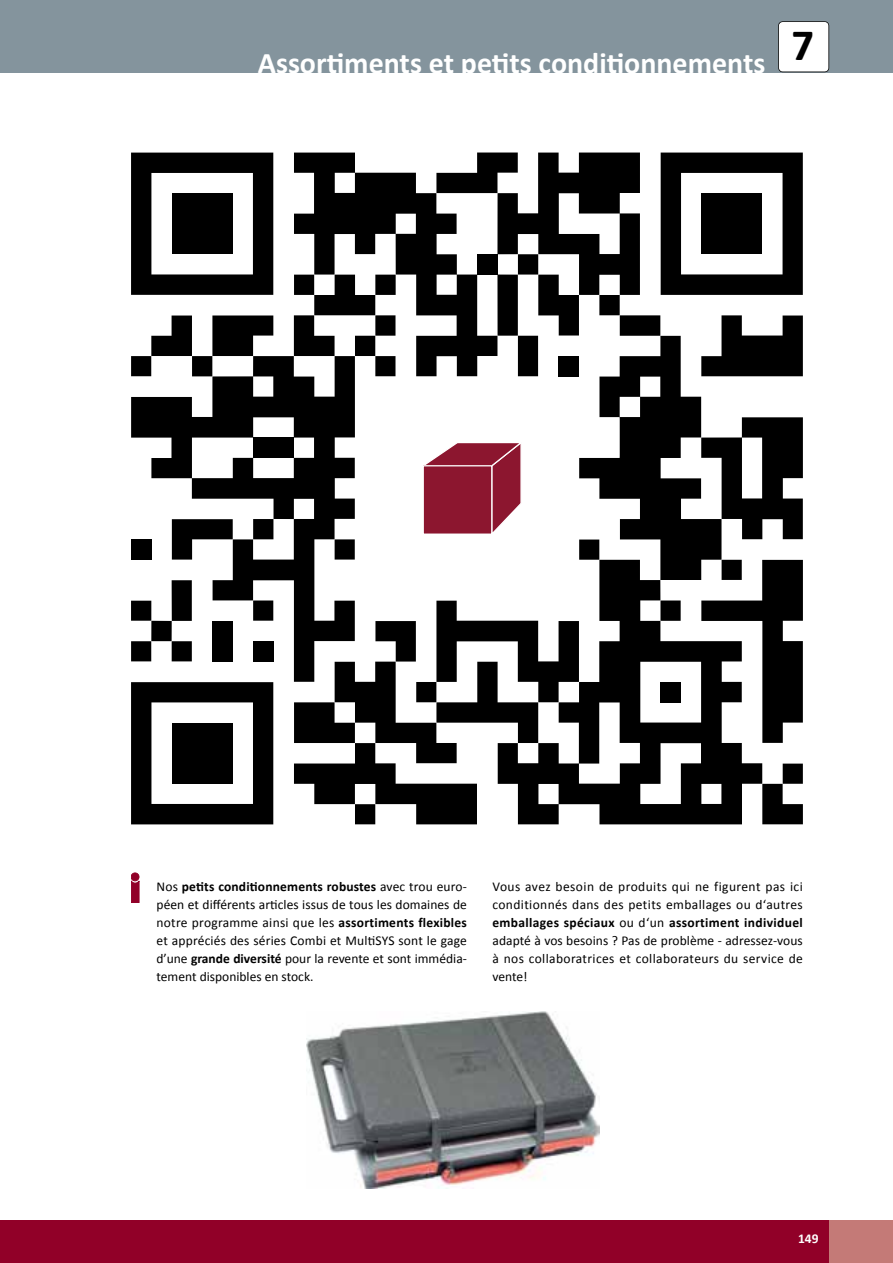
<style>
.page{position:relative;width:893px;height:1263px;background:#fff}
.page>*{position:absolute;margin:0;border:0;box-sizing:border-box;transform-origin:0 0}
.t1{font:700 45px "Calibri";color:#000}
.t2{font:700 30px "Calibri";color:#fff}
.t3{font:13.5px/18px "Calibri";color:#000;text-align:justify}
.t4{font:700 13.5px "Calibri";color:#fff}
.s1{font-weight:700}
</style>
<div class="page">
<div style="left:0;top:1220px;width:893px;height:43px;background:#910028"></div>
<div style="left:0;top:0;width:893px;height:72px;background:#84949d"></div>
<div style="left:829px;top:1220px;width:64px;height:43px;background:#c47a77"></div>
<svg style="left:778px;top:21px;width:51px;height:51px;background:#f1f1f1"></svg>
<div style="left:131px;top:873px;width:8px;height:8px;background:#910028;border-radius:50%"></div>
<div style="left:131px;top:873px;width:8px;height:8px;border:1px solid #910028;border-radius:50%"></div>
<svg style="left:131px;top:881px;width:8px;height:21px"></svg>
<img style="left:307px;top:1012px;width:292px;height:176px">
<svg style="left:131px;top:356px;width:163px;height:326px"></svg>
<svg style="left:131px;top:153px;width:142px;height:142px"></svg>
<svg style="left:131px;top:682px;width:142px;height:142px"></svg>
<svg style="left:172px;top:519px;width:61px;height:41px"></svg>
<div style="left:213px;top:621px;width:20px;height:40px;background:#000"></div>
<svg style="left:253px;top:519px;width:21px;height:20px"></svg>
<div style="left:131px;top:540px;width:20px;height:20px;background:#000"></div>
<svg style="left:253px;top:600px;width:20px;height:21px"></svg>
<div style="left:253px;top:641px;width:20px;height:20px;background:#000"></div>
<svg style="left:131px;top:580px;width:61px;height:81px"></svg>
<svg style="left:131px;top:315px;width:142px;height:61px"></svg>
<div style="left:253px;top:437px;width:41px;height:21px;background:#000"></div>
<div style="left:172px;top:193px;width:61px;height:61px;background:#000"></div>
<div style="left:172px;top:723px;width:61px;height:61px;background:#000"></div>
<svg style="left:294px;top:153px;width:509px;height:671px"></svg>
<div style="left:423px;top:466px;width:69px;height:68px;background:#8c162f"></div>
<div style="left:423px;top:465px;width:69px;height:70px;border:1px solid #fff"></div>
<h2 class="t2" style="left:258px;top:44px;width:509px">Assortiments et petits conditionnements</h2>
<h1 class="t1" style="left:792px;top:17px;width:24px">7</h1>
<p class="t3" style="left:157px;top:877px;width:312px">Nos <span class="s1">petits conditionnements robustes</span> avec trou euro&shy;péen et différents articles issus de tous les domaines de notre programme ainsi que les <span class="s1">assortiments flexibles </span>et appréciés des séries Combi et MultiSYS sont le gage d’une <span class="s1">grande diversité</span> pour la revente et sont immédia&shy;tement disponibles en stock.</p>
<p class="t3" style="left:492px;top:877px;width:312px">Vous avez besoin de produits qui ne figurent pas ici conditionnés dans des petits emballages ou d‘autres <span class="s1">emballages spéciaux</span> ou d‘un <span class="s1">assortiment individuel </span>adapté à vos besoins ? Pas de problème - adressez-vous à nos collaboratrices et collaborateurs du service de vente!</p>
<p class="t4" style="left:798px;top:1230px;width:22px">149</p>
</div>
